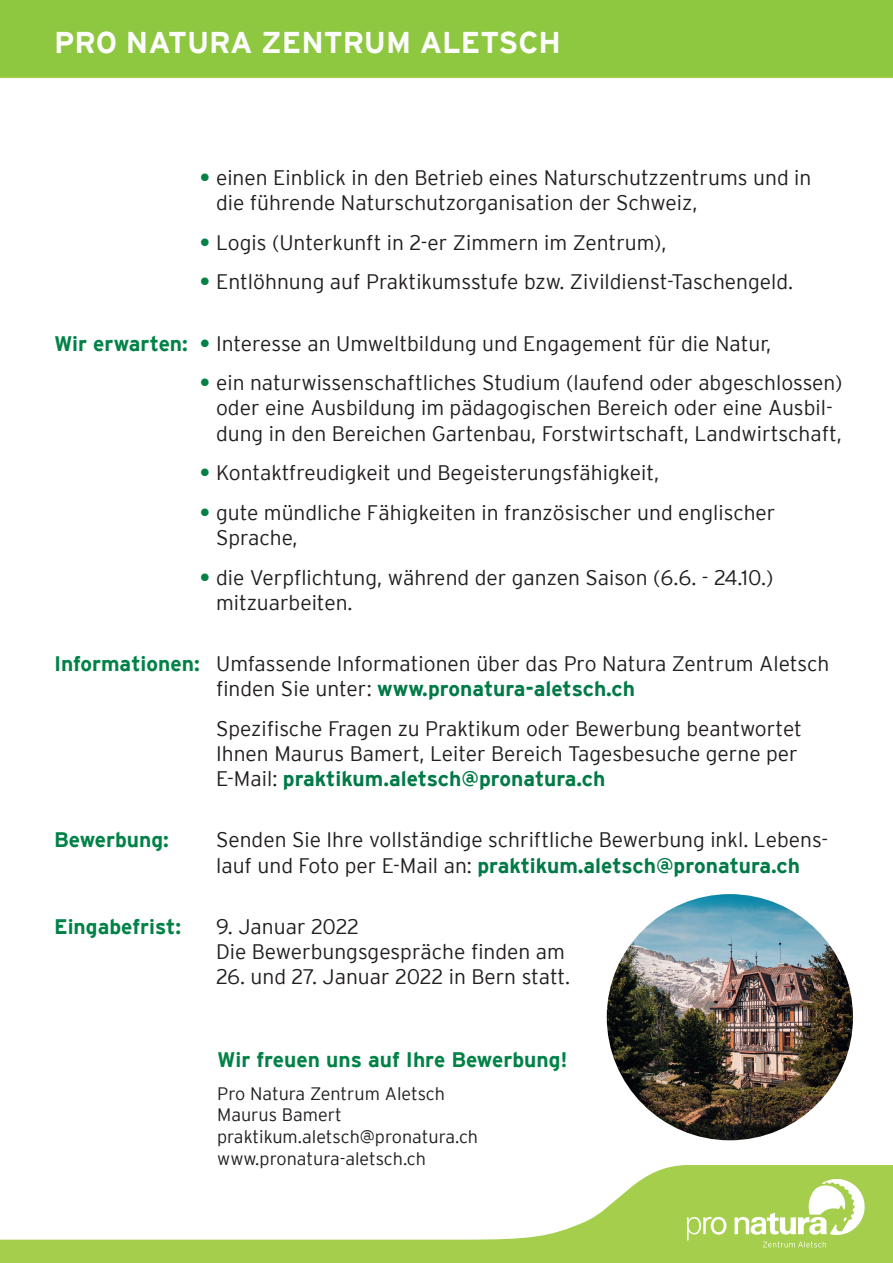
<style>
.page{position:relative;width:893px;height:1263px;background:#fff}
.page>*{position:absolute;margin:0;border:0;box-sizing:border-box;transform-origin:0 0}
.t1{font:700 30px "Interstate";color:#fdfdfd}
.t2{font:300 21px/25.2px "Interstate";color:#231f20}
.t3{font:700 21px "Interstate";color:#008247}
.t4{font:300 18px/21.6px "Interstate";color:#231f20}
.s1{font-weight:700;color:#008247}
.s2{font-weight:700;color:#007a46}
</style>
<div class="page">
<svg style="left:0;top:1165px;width:893px;height:98px"></svg>
<svg style="left:687px;top:1178px;width:178px;height:69px"></svg>
<div style="left:0;top:0;width:893px;height:78px;background:#8ec740"></div>
<img style="left:607px;top:894px;width:246px;height:246px;border-radius:123px">
<h1 class="t1" style="left:54px;top:26px;width:508px">PRO NATURA ZENTRUM ALETSCH</h1>
<p class="t2" style="left:216px;top:165px;width:597px;text-indent:-16px"><span class="s1">•</span> einen Einblick in den Betrieb eines Naturschutzzentrums und in die führende Naturschutzorganisation der Schweiz,</p>
<p class="t2" style="left:200px;top:230px;width:468px"><span class="s1">•</span> Logis (Unterkunft in 2-er Zimmern im Zentrum),</p>
<p class="t2" style="left:200px;top:269px;width:595px"><span class="s1">•</span> Entlöhnung auf Praktikumsstufe bzw. Zivildienst-Taschengeld.</p>
<p class="t2" style="left:54px;top:330px;width:719px"><span class="s1">Wir erwarten: •</span> Interesse an Umweltbildung und Engagement für die Natur,</p>
<p class="t2" style="left:216px;top:370px;width:628px;text-indent:-16px"><span class="s1">•</span> ein naturwissenschaftliches Studium (laufend oder abgeschlossen) oder eine Ausbildung im pädagogischen Bereich oder eine Ausbil&shy;dung in den Bereichen Gartenbau, Forstwirtschaft, Landwirtschaft,</p>
<p class="t2" style="left:200px;top:460px;width:461px"><span class="s1">•</span> Kontaktfreudigkeit und Begeisterungsfähigkeit,</p>
<p class="t2" style="left:216px;top:500px;width:561px;text-indent:-16px"><span class="s1">•</span> gute mündliche Fähigkeiten in französischer und englischer<br>Sprache,</p>
<p class="t2" style="left:216px;top:564px;width:559px;text-indent:-16px"><span class="s1">•</span> die Verpflichtung, während der ganzen Saison (6.6. - 24.10.) mitzuarbeiten.</p>
<p class="t2" style="left:216px;top:651px;width:615px;text-indent:-162px"><span class="s1">Informationen:</span> Umfassende Informationen über das Pro Natura Zentrum Aletsch finden Sie unter: <span class="s2">www.pronatura-aletsch.ch</span></p>
<p class="t2" style="left:216px;top:716px;width:587px">Spezifische Fragen zu Praktikum oder Bewerbung beantwortet<br>Ihnen Maurus Bamert, Leiter Bereich Tagesbesuche gerne per<br>E-Mail: <span class="s2">praktikum.aletsch@pronatura.ch</span></p>
<p class="t3" style="left:54px;top:828px;width:116px">Bewerbung:</p>
<p class="t2" style="left:216px;top:827px;width:614px">Senden Sie Ihre vollständige schriftliche Bewerbung inkl. Lebens&shy;lauf und Foto per E-Mail an: <span class="s2">praktikum.aletsch@pronatura.ch</span></p>
<p class="t3" style="left:54px;top:915px;width:128px">Eingabefrist:</p>
<p class="t2" style="left:216px;top:914px;width:350px">9. Januar 2022<br>Die Bewerbungsgespräche finden am</p>
<p class="t2" style="left:216px;top:964px;width:356px">26. und 27. Januar 2022 in Bern statt.</p>
<p class="t3" style="left:217px;top:1048px;width:352px">Wir freuen uns auf Ihre Bewerbung!</p>
<p class="t4" style="left:217px;top:1082px;width:262px">Pro Natura Zentrum Aletsch<br>Maurus Bamert praktikum.aletsch@pronatura.ch www.pronatura-aletsch.ch</p>
</div>
